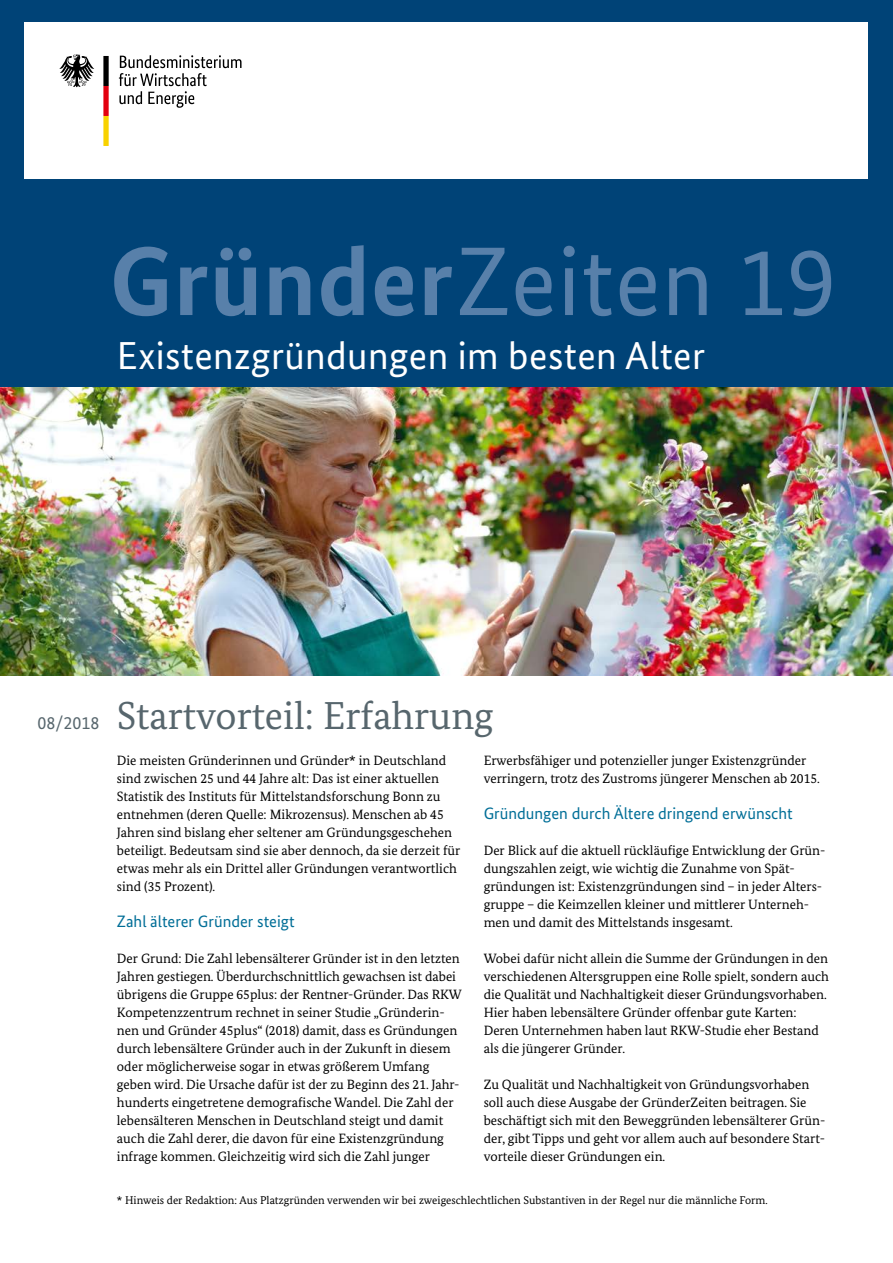
<style>
.page{position:relative;width:893px;height:1263px;background:#fff}
.page>*{position:absolute;margin:0;border:0;box-sizing:border-box;transform-origin:0 0}
.t1{font:97.5px "Bundes Sans";letter-spacing:.01em;color:#5880aa}
.t2{font:39px "Bundes Sans";letter-spacing:.01em;color:#fff}
.t3{font:39px "Bundes Serif";color:#57666d}
.t4{font:18px "Bundes Sans";color:#57666d}
.t5{font:16.5px "Bundes Sans";color:#006e97}
.t6{font:13.5px/18px "Bundes Serif";color:#000}
.t7{font:11.25px "Bundes Serif";color:#000}
.s1{font-weight:700}
</style>
<div class="page">
<div style="left:0;top:0;width:893px;height:418px;background:#004377"></div>
<img style="left:0;top:388px;width:893px;height:287px">
<div style="left:25px;top:23px;width:843px;height:156px;background:#fff"></div>
<svg style="left:119px;top:55px;width:123px;height:53px"></svg>
<svg style="left:59px;top:55px;width:35px;height:32px"></svg>
<svg style="left:103px;top:56px;width:6px;height:90px"></svg>
<h1 class="t1" style="left:109px;top:222px;width:728px"><span class="s1">Gründer</span>Zeiten 19</h1>
<p class="t2" style="left:117px;top:332px;width:590px">Existenzgründungen im besten Alter</p>
<p class="t4" style="left:38px;top:712px;width:63px">08/2018</p>
<h2 class="t3" style="left:117px;top:692px;width:378px">Startvorteil: Erfahrung</h2>
<p class="t6" style="left:117px;top:751px;width:345px">Die meisten Gründerinnen und Gründer* in Deutschland sind zwischen 25 und 44 Jahre alt: Das ist einer aktuellen Statistik des Instituts für Mittelstandsforschung Bonn zu entnehmen (deren Quelle: Mikrozensus). Menschen ab 45<br>Jahren sind bislang eher seltener am Gründungsgeschehen beteiligt. Bedeutsam sind sie aber dennoch, da sie derzeit für etwas mehr als ein Drittel aller Gründungen verantwortlich sind (35 Prozent).</p>
<h3 class="t5" style="left:117px;top:911px;width:179px">Zahl älterer Gründer steigt</h3>
<p class="t6" style="left:117px;top:949px;width:346px">Der Grund: Die Zahl lebensälterer Gründer ist in den letzten Jahren gestiegen. Überdurchschnittlich gewachsen ist dabei übrigens die Gruppe 65plus: der Rentner-Gründer. Das RKW Kompetenzzentrum rechnet in seiner Studie „Gründerin&shy;nen und Gründer 45plus“ (2018) damit, dass es Gründungen durch lebensältere Gründer auch in der Zukunft in diesem oder möglicherweise sogar in etwas größerem Umfang geben wird. Die Ursache dafür ist der zu Beginn des 21. Jahr&shy;hunderts eingetretene demografische Wandel. Die Zahl der lebensälteren Menschen in Deutschland steigt und damit auch die Zahl derer, die davon für eine Existenzgründung infrage kommen. Gleichzeitig wird sich die Zahl junger</p>
<p class="t6" style="left:484px;top:751px;width:338px">Erwerbsfähiger und potenzieller junger Existenzgründer verringern, trotz des Zustroms jüngerer Menschen ab 2015.</p>
<h3 class="t5" style="left:484px;top:803px;width:311px">Gründungen durch Ältere dringend erwünscht</h3>
<p class="t6" style="left:484px;top:841px;width:343px">Der Blick auf die aktuell rückläufige Entwicklung der Grün&shy;dungszahlen zeigt, wie wichtig die Zunahme von Spät&shy;gründungen ist: Existenzgründungen sind – in jeder Alters&shy;gruppe – die Keimzellen kleiner und mittlerer Unterneh&shy;men und damit des Mittelstands insgesamt.</p>
<p class="t6" style="left:484px;top:949px;width:347px">Wobei dafür nicht allein die Summe der Gründungen in den verschiedenen Altersgruppen eine Rolle spielt, sondern auch die Qualität und Nachhaltigkeit dieser Gründungsvorhaben.<br>Hier haben lebensältere Gründer offenbar gute Karten:<br>Deren Unternehmen haben laut RKW-Studie eher Bestand als die jüngerer Gründer.</p>
<p class="t6" style="left:484px;top:1075px;width:343px">Zu Qualität und Nachhaltigkeit von Gründungsvorhaben soll auch diese Ausgabe der GründerZeiten beitragen. Sie beschäftigt sich mit den Beweggründen lebensälterer Grün&shy;der, gibt Tipps und geht vor allem auch auf besondere Start&shy;vorteile dieser Gründungen ein.</p>
<p class="t7" style="left:117px;top:1193px;width:652px">* Hinweis der Redaktion: Aus Platzgründen verwenden wir bei zweigeschlechtlichen Substantiven in der Regel nur die männliche Form.</p>
</div>
